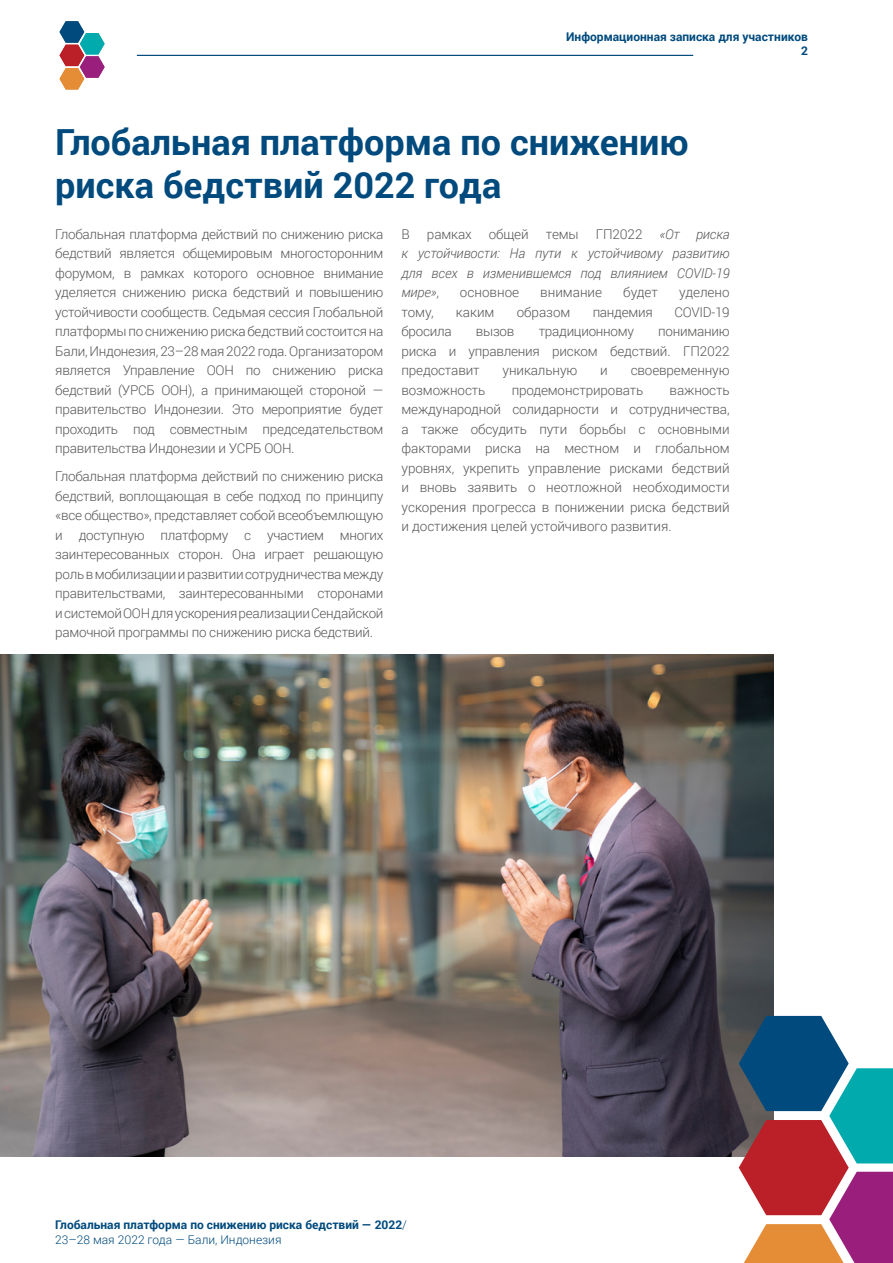
<style>
.page{position:relative;width:893px;height:1263px;background:#fff}
.page>*{position:absolute;margin:0;border:0;box-sizing:border-box;transform-origin:0 0}
.t1{font:700 36px/43.2px "Roboto";color:#004a7d}
.t2{font:300 13.5px/19.5px "Roboto";letter-spacing:-.01em;color:#575756;text-align:justify}
.t3{font:italic 300 13.5px/19.5px "Roboto";letter-spacing:-.01em;color:#575756;text-align:justify}
.t4{font:700 12px/14.4px "Roboto";color:#004a7d}
.s1{font-style:normal}
.s2{font-weight:300}
</style>
<div class="page">
<img style="left:0;top:655px;width:773px;height:502px">
<hr style="left:137px;top:55px;width:556px;height:1px;background:#004a7d">
<svg style="left:60px;top:21px;width:45px;height:69px"></svg>
<svg style="left:739px;top:1016px;width:154px;height:247px"></svg>
<p class="t4" style="left:566px;top:29px;width:243px;text-align:right">Информационная записка для участников<br>2</p>
<h1 class="t1" style="left:55px;top:119px;width:635px">Глобальная платформа по снижению риска бедствий 2022 года</h1>
<p class="t2" style="left:55px;top:224px;width:330px">Глобальная платформа действий по снижению риска бедствий является общемировым многосторонним форумом, в рамках которого основное внимание уделяется снижению риска бедствий и повышению устойчивости сообществ. Седьмая сессия Глобальной платформы по снижению риска бедствий состоится на Бали, Индонезия, 23–28 мая 2022 года. Организатором является Управление ООН по снижению риска бедствий (УРСБ ООН), а принимающей стороной — правительство Индонезии. Это мероприятие будет проходить под совместным председательством правительства Индонезии и УСРБ ООН.</p>
<p class="t2" style="left:55px;top:466px;width:330px">Глобальная платформа действий по снижению риска бедствий, воплощающая в себе подход по принципу «все общество», представляет собой всеобъемлющую и доступную платформу с участием многих заинтересованных сторон. Она играет решающую роль в мобилизации и развитии сотрудничества между правительствами, заинтересованными сторонами и системой ООН для ускорения реализации Сендайской рамочной программы по снижению риска бедствий.</p>
<p class="t2" style="left:401px;top:224px;width:10px">В</p>
<p class="t2" style="left:427px;top:224px;width:46px">рамках</p>
<p class="t2" style="left:489px;top:224px;width:41px">общей</p>
<p class="t2" style="left:546px;top:224px;width:34px">темы</p>
<p class="t2" style="left:596px;top:224px;width:48px">ГП2022</p>
<p class="t3" style="left:401px;top:224px;width:330px;text-indent:258px">«От риска к устойчивости: На пути к устойчивому развитию для всех в изменившемся под влиянием COVID-19 мире»<span class="s1">,</span></p>
<p class="t2" style="left:460px;top:282px;width:61px">основное</p>
<p class="t2" style="left:540px;top:282px;width:63px">внимание</p>
<p class="t2" style="left:623px;top:282px;width:36px">будет</p>
<p class="t2" style="left:679px;top:282px;width:52px">уделено</p>
<p class="t2" style="left:401px;top:302px;width:34px">тому,</p>
<p class="t2" style="left:456px;top:302px;width:40px">каким</p>
<p class="t2" style="left:517px;top:302px;width:55px">образом</p>
<p class="t2" style="left:593px;top:302px;width:62px">пандемия</p>
<p class="t2" style="left:674px;top:302px;width:57px">COVID-19</p>
<p class="t2" style="left:401px;top:321px;width:52px">бросила</p>
<p class="t2" style="left:476px;top:321px;width:40px">вызов</p>
<p class="t2" style="left:539px;top:321px;width:97px">традиционному</p>
<p class="t2" style="left:401px;top:321px;width:330px;text-indent:257px">пониманию риска и управления риском бедствий. ГП2022 предоставит</p>
<p class="t2" style="left:503px;top:360px;width:76px">уникальную</p>
<p class="t2" style="left:600px;top:360px;width:9px">и</p>
<p class="t2" style="left:631px;top:360px;width:100px">своевременную</p>
<p class="t2" style="left:401px;top:380px;width:330px;text-indent:268px">важность международной солидарности и сотрудничества, а также обсудить пути борьбы с основными факторами риска на местном и глобальном уровнях, укрепить управление рисками бедствий и вновь заявить о неотложной необходимости ускорения прогресса в понижении риска бедствий и достижения целей устойчивого развития.</p>
<p class="t2" style="left:401px;top:380px;width:85px">возможность</p>
<p class="t2" style="left:512px;top:380px;width:133px">продемонстрировать</p>
<p class="t4" style="left:55px;top:1217px;width:353px">Глобальная платформа по снижению риска бедствий — 2022<span class="s2">/<br>23–28 мая 2022 года — Бали, Индонезия</span></p>
</div>
